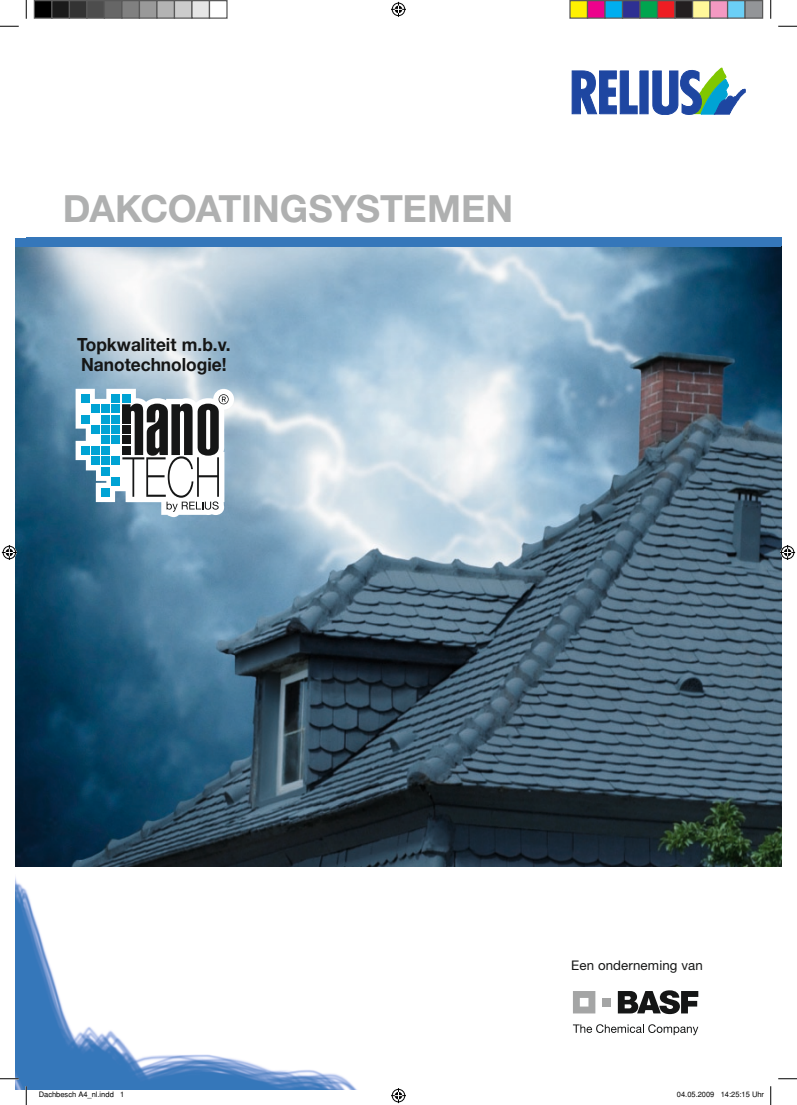
<style>
.page{position:relative;width:797px;height:1105px;background:#fff}
.page>*{position:absolute;margin:0;border:0;box-sizing:border-box;transform-origin:0 0}
.t1{font:700 37.5px "Helvetica Neue LT";letter-spacing:-.01em;color:#afb0b0}
.t2{font:700 18.25px/20.2px "Helvetica Neue LT";color:#151616;scale:.95 1}
.t3{font:13.25px "Helvetica Neue";letter-spacing:.01em;color:#151616}
.t4{font:7.5px "Helvetica";color:#000}
</style>
<div class="page">
<img style="left:16px;top:246px;width:765px;height:620px">
<img style="left:16px;top:880px;width:340px;height:209px">
<div style="left:640px;top:71px;width:8px;height:43px;background:#1e46a1"></div>
<svg style="left:572px;top:71px;width:65px;height:43px"></svg>
<svg style="left:652px;top:68px;width:93px;height:47px"></svg>
<div style="left:16px;top:238px;width:765px;height:8px;background:#3577ba"></div>
<svg style="left:573px;top:1024px;width:125px;height:11px"></svg>
<svg style="left:618px;top:990px;width:80px;height:24px"></svg>
<svg style="left:573px;top:991px;width:22px;height:22px"></svg>
<div style="left:602px;top:998px;width:9px;height:8px;background:#a4a5a5"></div>
<svg style="left:76px;top:389px;width:158px;height:128px"></svg>
<svg style="left:0;top:25px;width:19px;height:2px"></svg>
<svg style="left:778px;top:25px;width:19px;height:2px"></svg>
<svg style="left:0;top:1078px;width:19px;height:1px"></svg>
<svg style="left:778px;top:1078px;width:19px;height:1px"></svg>
<svg style="left:25px;top:0;width:2px;height:19px"></svg>
<svg style="left:25px;top:1086px;width:2px;height:19px"></svg>
<svg style="left:770px;top:0;width:1px;height:19px"></svg>
<svg style="left:770px;top:1086px;width:1px;height:19px"></svg>
<svg style="left:391px;top:2px;width:15px;height:15px"></svg>
<svg style="left:391px;top:1088px;width:15px;height:15px"></svg>
<svg style="left:2px;top:545px;width:15px;height:15px"></svg>
<svg style="left:780px;top:545px;width:15px;height:15px"></svg>
<div style="left:34px;top:1px;width:18px;height:17px;background:#000"></div>
<div style="left:34px;top:0;width:18px;height:19px;border:1px solid #595959"></div>
<div style="left:52px;top:1px;width:17px;height:17px;background:#1a1a1a"></div>
<div style="left:51px;top:0;width:19px;height:19px;border:1px solid #595959"></div>
<div style="left:69px;top:1px;width:18px;height:17px;background:#333"></div>
<div style="left:69px;top:0;width:19px;height:19px;border:1px solid #595959"></div>
<div style="left:87px;top:1px;width:17px;height:17px;background:#4d4d4d"></div>
<div style="left:86px;top:0;width:19px;height:19px;border:1px solid #595959"></div>
<div style="left:104px;top:1px;width:18px;height:17px;background:#666"></div>
<div style="left:104px;top:0;width:18px;height:19px;border:1px solid #595959"></div>
<div style="left:122px;top:1px;width:17px;height:17px;background:#808080"></div>
<div style="left:121px;top:0;width:19px;height:19px;border:1px solid #595959"></div>
<div style="left:139px;top:1px;width:18px;height:17px;background:#999"></div>
<div style="left:139px;top:0;width:19px;height:19px;border:1px solid #595959"></div>
<div style="left:157px;top:1px;width:17px;height:17px;background:#b3b3b3"></div>
<div style="left:156px;top:0;width:19px;height:19px;border:1px solid #595959"></div>
<div style="left:174px;top:1px;width:18px;height:17px;background:#ccc"></div>
<div style="left:174px;top:0;width:18px;height:19px;border:1px solid #595959"></div>
<div style="left:192px;top:1px;width:17px;height:17px;background:#e6e6e6"></div>
<div style="left:191px;top:0;width:19px;height:19px;border:1px solid #595959"></div>
<div style="left:209px;top:0;width:19px;height:19px;border:1px solid #595959"></div>
<div style="left:570px;top:1px;width:17px;height:17px;background:#fff101"></div>
<div style="left:569px;top:0;width:19px;height:19px;border:1px solid #595959"></div>
<div style="left:587px;top:1px;width:18px;height:17px;background:#ed028c"></div>
<div style="left:587px;top:0;width:18px;height:19px;border:1px solid #595959"></div>
<div style="left:605px;top:1px;width:17px;height:17px;background:#00aeef"></div>
<div style="left:604px;top:0;width:19px;height:19px;border:1px solid #595959"></div>
<div style="left:622px;top:1px;width:18px;height:17px;background:#2e3092"></div>
<div style="left:622px;top:0;width:18px;height:19px;border:1px solid #595959"></div>
<div style="left:640px;top:1px;width:17px;height:17px;background:#00a54f"></div>
<div style="left:639px;top:0;width:19px;height:19px;border:1px solid #595959"></div>
<div style="left:657px;top:1px;width:18px;height:17px;background:#ee1d23"></div>
<div style="left:657px;top:0;width:18px;height:19px;border:1px solid #595959"></div>
<div style="left:675px;top:1px;width:17px;height:17px;background:#231f20"></div>
<div style="left:674px;top:0;width:19px;height:19px;border:1px solid #595959"></div>
<div style="left:692px;top:1px;width:18px;height:17px;background:#fff79a"></div>
<div style="left:692px;top:0;width:18px;height:19px;border:1px solid #595959"></div>
<div style="left:710px;top:1px;width:17px;height:17px;background:#f499c2"></div>
<div style="left:709px;top:0;width:19px;height:19px;border:1px solid #595959"></div>
<div style="left:727px;top:1px;width:18px;height:17px;background:#6bcff6"></div>
<div style="left:727px;top:0;width:18px;height:19px;border:1px solid #595959"></div>
<div style="left:745px;top:1px;width:17px;height:17px;background:#939598"></div>
<div style="left:744px;top:0;width:19px;height:19px;border:1px solid #595959"></div>
<h1 class="t1" style="left:63px;top:185px;width:452px">DAKCOATINGSYSTEMEN</h1>
<h2 class="t2" style="left:77px;top:334px;width:163px">Topkwaliteit m.b.v.<br>Nanotechnologie!</h2>
<h3 class="t3" style="left:571px;top:957px;width:133px">Een onderneming van</h3>
<p class="t4" style="left:39px;top:1090px;width:87px">Dachbesch A4_nl.indd 1</p>
<p class="t4" style="left:677px;top:1090px;width:89px">04.05.2009 14:25:15 Uhr</p>
</div>
